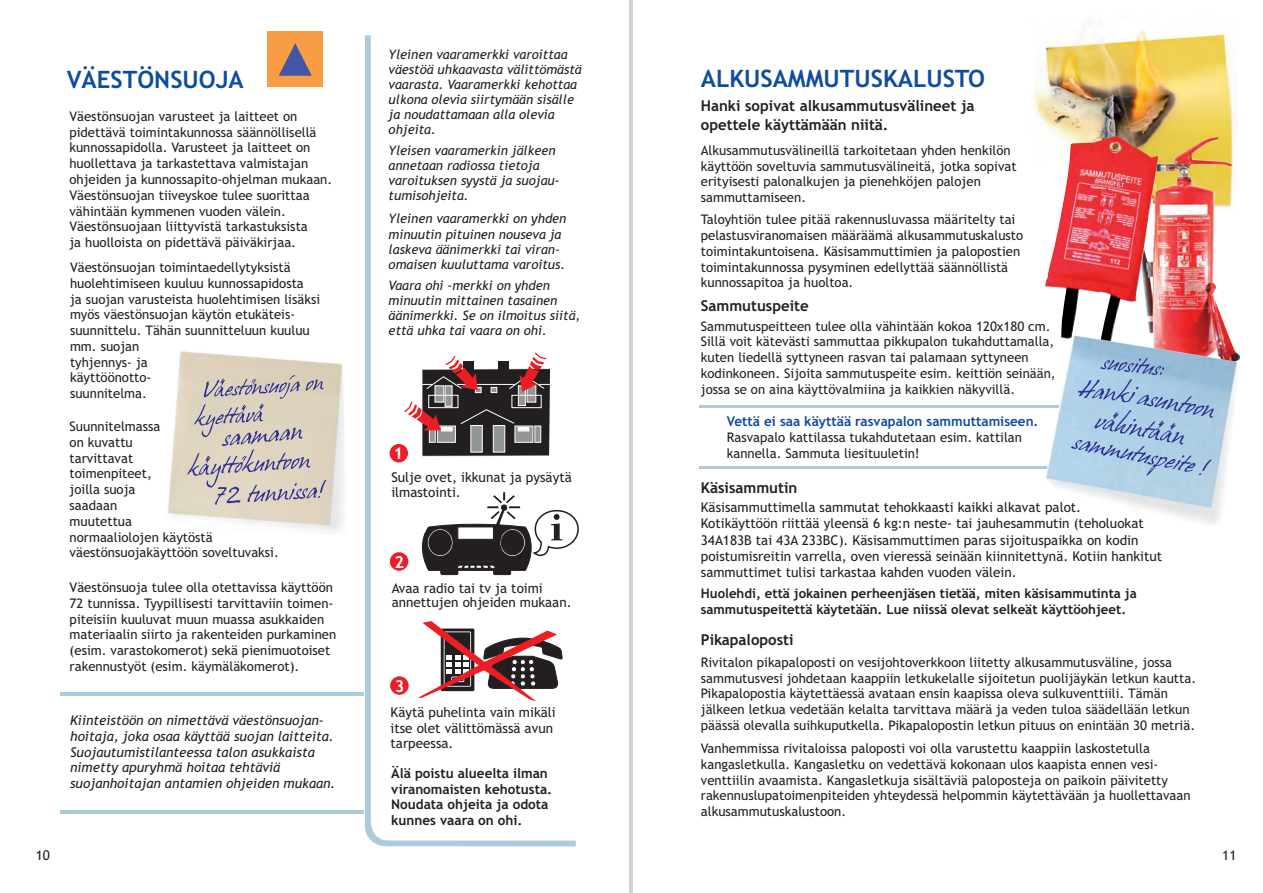
<style>
.page{position:relative;width:1263px;height:893px;background:#fff}
.page>*{position:absolute;margin:0;border:0;box-sizing:border-box;transform-origin:0 0}
.t1{font:700 24px "Trebuchet MS";color:#0f4ca0}
.t2{font:700 24px "Trebuchet MS";color:#0d4da1}
.t3{font:700 16.5px "Trebuchet MS";color:#fff}
.t4{font:700 15px/18.3px "Trebuchet MS";color:#231f20}
.t5{font:13.5px/16.2px "Trebuchet MS";color:#231f20}
.t6{font:italic 13.5px/15.8px "Trebuchet MS";color:#231f20}
.t7{font:700 13.5px/15.8px "Trebuchet MS";color:#231f20}
.t8{font:700 13.5px "Trebuchet MS";color:#0f4ca0}
.t9{font:13.2px/15.8px "Trebuchet MS";color:#231f20}
.t10{font:700 13.2px/16px "Trebuchet MS";color:#231f20}
.t11{font:italic 13.05px/15.1px "Trebuchet MS";color:#231f20}
</style>
<div class="page">
<hr style="left:60px;top:692px;width:304px;height:3px;background:#adcbdb">
<hr style="left:60px;top:811px;width:304px;height:3px;background:#adcbdb">
<hr style="left:629px;top:0;width:4px;height:893px;background:#d1d2d4">
<img style="left:167px;top:350px;width:178px;height:183px">
<svg style="left:365px;top:35px;width:211px;height:811px"></svg>
<div style="left:389px;top:444px;width:19px;height:18px;background:#ee1c27;border-radius:50%"></div>
<div style="left:390px;top:552px;width:18px;height:19px;background:#ee1c27;border-radius:50%"></div>
<div style="left:390px;top:676px;width:19px;height:19px;background:#ee1c27;border-radius:50%"></div>
<svg style="left:422px;top:492px;width:157px;height:83px"></svg>
<svg style="left:418px;top:621px;width:144px;height:80px"></svg>
<div style="left:267px;top:31px;width:56px;height:56px;background:#f89d44"></div>
<svg style="left:279px;top:43px;width:33px;height:33px"></svg>
<svg style="left:187px;top:375px;width:139px;height:130px"></svg>
<svg style="left:404px;top:352px;width:147px;height:104px"></svg>
<hr style="left:699px;top:405px;width:384px;height:3px;background:#adcbdb">
<hr style="left:699px;top:466px;width:384px;height:3px;background:#adcbdb">
<img style="left:1034px;top:27px;width:202px;height:111px">
<img style="left:1158px;top:138px;width:75px;height:196px">
<img style="left:1045px;top:136px;width:113px;height:198px">
<img style="left:1046px;top:334px;width:193px;height:191px">
<svg style="left:1071px;top:358px;width:142px;height:118px"></svg>
<h1 class="t2" style="left:67px;top:70px;width:179px">VÄESTÖNSUOJA</h1>
<p class="t9" style="left:69px;top:109px;width:264px">Väestönsuojan varusteet ja laitteet on pidettävä toimintakunnossa säännöllisellä kunnossapidolla. Varusteet ja laitteet on huollettava ja tarkastettava valmistajan ohjeiden ja kunnossapito-ohjelman mukaan.<br>Väestönsuojan tiiveyskoe tulee suorittaa vähintään kymmenen vuoden välein.<br>Väestönsuojaan liittyvistä tarkastuksista<br>ja huolloista on pidettävä päiväkirjaa.</p>
<p class="t9" style="left:70px;top:261px;width:252px">Väestönsuojan toimintaedellytyksistä huolehtimiseen kuuluu kunnossapidosta<br>ja suojan varusteista huolehtimisen lisäksi myös väestönsuojan käytön etukäteis&shy;suunnittelu. Tähän suunnitteluun kuuluu mm. suojan<br>tyhjennys- ja<br>käyttöönotto-<br>suunnitelma.</p>
<p class="t9" style="left:70px;top:420px;width:211px">Suunnitelmassa<br>on kuvattu<br>tarvittavat<br>toimenpiteet,<br>joilla suoja<br>saadaan<br>muutettua<br>normaaliolojen käytöstä väestönsuojakäyttöön soveltuvaksi.</p>
<p class="t9" style="left:70px;top:581px;width:268px">Väestönsuoja tulee olla otettavissa käyttöön 72 tunnissa. Tyypillisesti tarvittaviin toimen&shy;piteisiin kuuluvat muun muassa asukkaiden materiaalin siirto ja rakenteiden purkaminen (esim. varastokomerot) sekä pienimuotoiset rakennustyöt (esim. käymäläkomerot).</p>
<p class="t6" style="left:70px;top:714px;width:267px">Kiinteistöön on nimettävä väestönsuojan&shy;hoitaja, joka osaa käyttää suojan laitteita.<br>Suojautumistilanteessa talon asukkaista nimetty apuryhmä hoitaa tehtäviä suojanhoitajan antamien ohjeiden mukaan.</p>
<p class="t11" style="left:389px;top:47px;width:195px">Yleinen vaaramerkki varoittaa väestöä uhkaavasta välittömästä vaarasta. Vaaramerkki kehottaa ulkona olevia siirtymään sisälle ja noudattamaan alla olevia ohjeita.</p>
<p class="t11" style="left:389px;top:144px;width:172px">Yleisen vaaramerkin jälkeen annetaan radiossa tietoja varoituksen syystä ja suojau&shy;tumisohjeita.</p>
<p class="t11" style="left:389px;top:212px;width:179px">Yleinen vaaramerkki on yhden minuutin pituinen nouseva ja laskeva äänimerkki tai viran&shy;omaisen kuuluttama varoitus.</p>
<p class="t11" style="left:389px;top:279px;width:193px">Vaara ohi -merkki on yhden minuutin mittainen tasainen äänimerkki. Se on ilmoitus siitä, että uhka tai vaara on ohi.</p>
<p class="t3" style="left:393px;top:447px;width:11px">1</p>
<p class="t5" style="left:391px;top:470px;width:182px;line-height:15.8px">Sulje ovet, ikkunat ja pysäytä ilmastointi.</p>
<p class="t3" style="left:394px;top:555px;width:11px">2</p>
<p class="t5" style="left:392px;top:582px;width:181px;line-height:14.1px">Avaa radio tai tv ja toimi annettujen ohjeiden mukaan.</p>
<p class="t3" style="left:395px;top:679px;width:11px">3</p>
<p class="t5" style="left:391px;top:705px;width:167px;line-height:15.8px">Käytä puhelinta vain mikäli itse olet välittömässä avun tarpeessa.</p>
<p class="t7" style="left:391px;top:766px;width:162px">Älä poistu alueelta ilman viranomaisten kehotusta.<br>Noudata ohjeita ja odota kunnes vaara on ohi.</p>
<h1 class="t1" style="left:701px;top:69px;width:286px">ALKUSAMMUTUSKALUSTO</h1>
<p class="t4" style="left:701px;top:98px;width:275px">Hanki sopivat alkusammutusvälineet ja opettele käyttämään niitä.</p>
<p class="t9" style="left:701px;top:143px;width:317px">Alkusammutusvälineillä tarkoitetaan yhden henkilön käyttöön soveltuvia sammutusvälineitä, jotka sopivat erityisesti palonalkujen ja pienehköjen palojen sammuttamiseen.</p>
<p class="t9" style="left:701px;top:213px;width:324px">Taloyhtiön tulee pitää rakennusluvassa määritelty tai pelastusviranomaisen määräämä alkusammutuskalusto toimintakuntoisena. Käsisammuttimien ja palopostien toimintakunnossa pysyminen edellyttää säännöllistä kunnossapitoa ja huoltoa.</p>
<p class="t4" style="left:701px;top:298px;width:109px">Sammutuspeite</p>
<p class="t9" style="left:701px;top:319px;width:356px">Sammutuspeitteen tulee olla vähintään kokoa 120x180 cm.<br>Sillä voit kätevästi sammuttaa pikkupalon tukahduttamalla, kuten liedellä syttyneen rasvan tai palamaan syttyneen kodinkoneen. Sijoita sammutuspeite esim. keittiön seinään, jossa se on aina käyttövalmiina ja kaikkien näkyvillä.</p>
<p class="t8" style="left:727px;top:416px;width:313px">Vettä ei saa käyttää rasvapalon sammuttamiseen.</p>
<p class="t9" style="left:727px;top:430px;width:297px">Rasvapalo kattilassa tukahdutetaan esim. kattilan kannella. Sammuta liesituuletin!</p>
<p class="t4" style="left:701px;top:480px;width:98px">Käsisammutin</p>
<p class="t5" style="left:701px;top:501px;width:463px">Käsisammuttimella sammutat tehokkaasti kaikki alkavat palot.<br>Kotikäyttöön riittää yleensä 6 kg:n neste- tai jauhesammutin (teholuokat 34A183B tai 43A 233BC). Käsisammuttimen paras sijoituspaikka on kodin poistumisreitin varrella, oven vieressä seinään kiinnitettynä. Kotiin hankitut sammuttimet tulisi tarkastaa kahden vuoden välein.</p>
<p class="t10" style="left:701px;top:587px;width:437px">Huolehdi, että jokainen perheenjäsen tietää, miten käsisammutinta ja sammutuspeitettä käytetään. Lue niissä olevat selkeät käyttöohjeet.</p>
<p class="t4" style="left:701px;top:631px;width:94px">Pikapaloposti</p>
<p class="t9" style="left:701px;top:655px;width:497px">Rivitalon pikapaloposti on vesijohtoverkkoon liitetty alkusammutusväline, jossa sammutusvesi johdetaan kaappiin letkukelalle sijoitetun puolijäykän letkun kautta.<br>Pikapalopostia käytettäessä avataan ensin kaapissa oleva sulkuventtiili. Tämän jälkeen letkua vedetään kelalta tarvittava määrä ja veden tuloa säädellään letkun päässä olevalla suihkuputkella. Pikapalopostin letkun pituus on enintään 30 metriä.</p>
<p class="t9" style="left:701px;top:742px;width:491px">Vanhemmissa rivitaloissa paloposti voi olla varustettu kaappiin laskostetulla kangasletkulla. Kangasletku on vedettävä kokonaan ulos kaapista ennen vesi&shy;venttiilin avaamista. Kangasletkuja sisältäviä paloposteja on paikoin päivitetty rakennuslupatoimenpiteiden yhteydessä helpommin käytettävään ja huollettavaan alkusammutuskalustoon.</p>
<p class="t5" style="left:36px;top:849px;width:16px">10</p>
<p class="t5" style="left:1222px;top:849px;width:16px">11</p>
</div>
